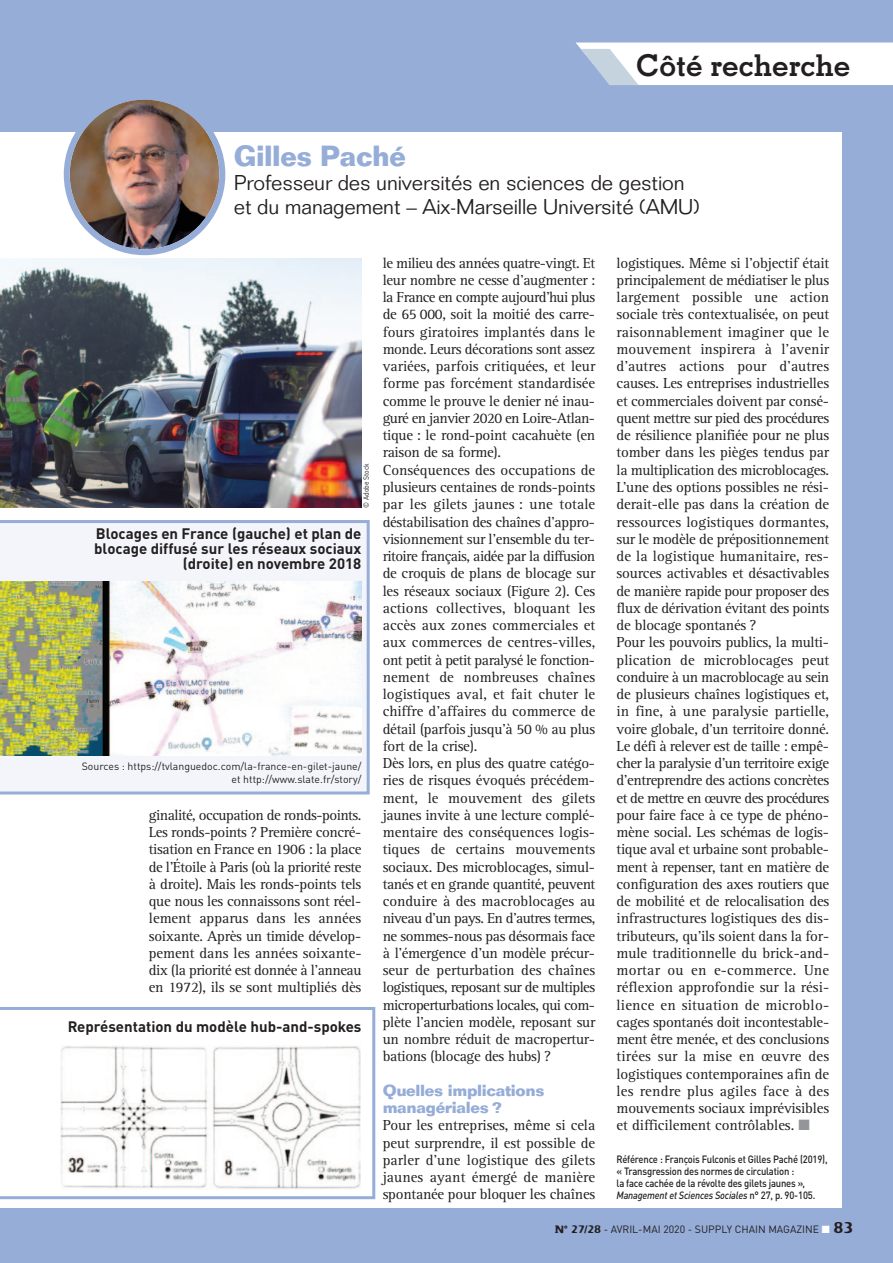
<style>
.page{position:relative;width:893px;height:1263px;background:#96add8}
.page>*{position:absolute;margin:0;border:0;box-sizing:border-box;transform-origin:0 0}
.t1{font:700 30px "Memphis LT Std";color:#231f20}
.t2{font:700 28.5px "Folio Std";letter-spacing:-.015em;color:#96add8;scale:.95 1}
.t3{font:300 21px/24px "Folio Std";letter-spacing:-.005em;color:#231f20}
.t4{font:700 15.75px/17.2px "Folio Std";letter-spacing:-.02em;color:#96add8}
.t5{font:15px/17.2px "Rotis Serif Std";letter-spacing:-.015em;color:#231f20;text-align:justify}
.t6{font:700 15px/15px "DINOT";color:#231f20;text-align:right}
.t7{font:15px "Flexure";color:#231f20}
.t8{font:500 10.5px/12px "DINOT";letter-spacing:-.02em;color:#231f20;scale:.9 1}
.t9{font:10.5px/12.6px "DINOT";color:#231f20;text-align:right}
.t10{font:7.5px "DINOT";color:#231f20;scale:.9 1}
.s1{color:#939598}
.s2{font-style:italic}
.s3{font-family:"Flexure"}
.s4{color:#fff}
</style>
<div class="page">
<div style="left:0;top:132px;width:842px;height:1076px;background:#fff"></div>
<svg style="left:576px;top:43px;width:317px;height:42px;background:#f4f7fa"></svg>
<img style="left:0;top:258px;width:361px;height:250px">
<svg style="left:0;top:1007px;width:375px;height:192px"></svg>
<img style="left:64px;top:99px;width:161px;height:156px">
<svg style="left:0;top:520px;width:370px;height:274px"></svg>
<img style="left:0;top:582px;width:361px;height:173px">
<img style="left:60px;top:1045px;width:300px;height:144px">
<p class="t1" style="left:636px;top:48px;width:216px">Côté recherche</p>
<p class="t2" style="left:234px;top:146px;width:183px">Gilles Paché</p>
<p class="t3" style="left:234px;top:173px;width:467px">Professeur des universités en sciences de gestion et du management – Aix-Marseille Université (AMU)</p>
<p class="t10" style="left:363px;top:508px;width:51px;rotate:-90deg">© Adobe Stock</p>
<p class="t6" style="left:94px;top:528px;width:269px">Blocages en France (gauche) et plan de blocage diffusé sur les réseaux sociaux (droite) en novembre 2018</p>
<p class="t9" style="left:82px;top:761px;width:281px">Sources : https://tvlanguedoc.com/la-france-en-gilet-jaune/ et http://www.slate.fr/story/</p>
<p class="t5" style="left:149px;top:807px;width:214px">ginalité, occupation de ronds-points.<br>Les ronds-points ? Première concré&shy;tisation en France en 1906 : la place de l’Étoile à Paris (où la priorité reste à droite). Mais les ronds-points tels que nous les connaissons sont réel&shy;lement apparus dans les années soixante. Après un timide dévelop&shy;pement dans les années soixante&shy;dix (la priorité est donnée à l’anneau en 1972), ils se sont multipliés dès</p>
<p class="t6" style="left:68px;top:1021px;width:295px">Représentation du modèle hub-and-spokes</p>
<p class="t5" style="left:383px;top:255px;width:214px">le milieu des années quatre-vingt. Et leur nombre ne cesse d’augmenter : la France en compte aujourd’hui plus de 65 000, soit la moitié des carre&shy;fours giratoires implantés dans le monde. Leurs décorations sont assez variées, parfois critiquées, et leur forme pas forcément standardisée comme le prouve le denier né inau&shy;guré en janvier 2020 en Loire-Atlan&shy;tique : le rond-point cacahuète (en raison de sa forme).</p>
<p class="t5" style="left:383px;top:462px;width:214px">Conséquences des occupations de plusieurs centaines de ronds-points par les gilets jaunes : une totale déstabilisation des chaînes d'appro&shy;visionnement sur l’ensemble du ter&shy;ritoire français, aidée par la diffusion de croquis de plans de blocage sur les réseaux sociaux (Figure 2). Ces actions collectives, bloquant les accès aux zones commerciales et aux commerces de centres-villes, ont petit à petit paralysé le fonction&shy;nement de nombreuses chaînes logistiques aval, et fait chuter le chiffre d’affaires du commerce de détail (parfois jusqu’à 50 % au plus fort de la crise).</p>
<p class="t5" style="left:383px;top:756px;width:214px">Dès lors, en plus des quatre catégo&shy;ries de risques évoqués précédem&shy;ment, le mouvement des gilets jaunes invite à une lecture complé&shy;mentaire des conséquences logis&shy;tiques de certains mouvements sociaux. Des microblocages, simul&shy;tanés et en grande quantité, peuvent conduire à des macroblocages au niveau d’un pays. En d’autres termes, ne sommes-nous pas désormais face à l'émergence d’un modèle précur&shy;seur de perturbation des chaînes logistiques, reposant sur de multiples microperturbations locales, qui com&shy;plète l’ancien modèle, reposant sur un nombre réduit de macropertur&shy;bations (blocage des hubs) ?</p>
<p class="t4" style="left:383px;top:1083px;width:163px">Quelles implications managériales ?</p>
<p class="t5" style="left:383px;top:1118px;width:214px">Pour les entreprises, même si cela peut surprendre, il est possible de parler d’une logistique des gilets jaunes ayant émergé de manière spontanée pour bloquer les chaînes</p>
<p class="t5" style="left:617px;top:255px;width:214px">logistiques. Même si l’objectif était principalement de médiatiser le plus largement possible une action sociale très contextualisée, on peut raisonnablement imaginer que le mouvement inspirera à l’avenir d’autres actions pour d’autres causes. Les entreprises industrielles et commerciales doivent par consé&shy;quent mettre sur pied des procédures de résilience planifiée pour ne plus tomber dans les pièges tendus par la multiplication des microblocages.<br>L’une des options possibles ne rési&shy;derait-elle pas dans la création de ressources logistiques dormantes, sur le modèle de prépositionnement de la logistique humanitaire, res&shy;sources activables et désactivables de manière rapide pour proposer des flux de dérivation évitant des points de blocage spontanés ?</p>
<p class="t5" style="left:617px;top:635px;width:214px">Pour les pouvoirs publics, la multi&shy;plication de microblocages peut conduire à un macroblocage au sein de plusieurs chaînes logistiques et, in fine, à une paralysie partielle, voire globale, d’un territoire donné.<br>Le défi à relever est de taille : empê&shy;cher la paralysie d’un territoire exige d’entreprendre des actions concrètes et de mettre en œuvre des procédures pour faire face à ce type de phéno&shy;mène social. Les schémas de logis&shy;tique aval et urbaine sont probable&shy;ment à repenser, tant en matière de configuration des axes routiers que de mobilité et de relocalisation des infrastructures logistiques des dis&shy;tributeurs, qu’ils soient dans la for&shy;mule traditionnelle du brick-and&shy;mortar ou en e-commerce. Une réflexion approfondie sur la rési&shy;lience en situation de microblo&shy;cages spontanés doit incontestable&shy;ment être menée, et des conclusions tirées sur la mise en œuvre des logistiques contemporaines afin de les rendre plus agiles face à des mouvements sociaux imprévisibles et difficilement contrôlables. <span class="s1">■</span></p>
<p class="t8" style="left:617px;top:1154px;width:236px">Référence : François Fulconis et Gilles Paché (2019), « Transgression des normes de circulation :<br>la face cachée de la révolte des gilets jaunes », <span class="s2">Management et Sciences Sociales</span> n° 27, p. 90-105.</p>
<p class="t9" style="left:555px;top:1224px;width:277px"><span class="s3">N° 27/28</span> - AVRIL-MAI 2020 - SUPPLY CHAIN MAGAZINE <span class="s4">■</span></p>
<p class="t7" style="left:833px;top:1219px;width:21px">83</p>
</div>
